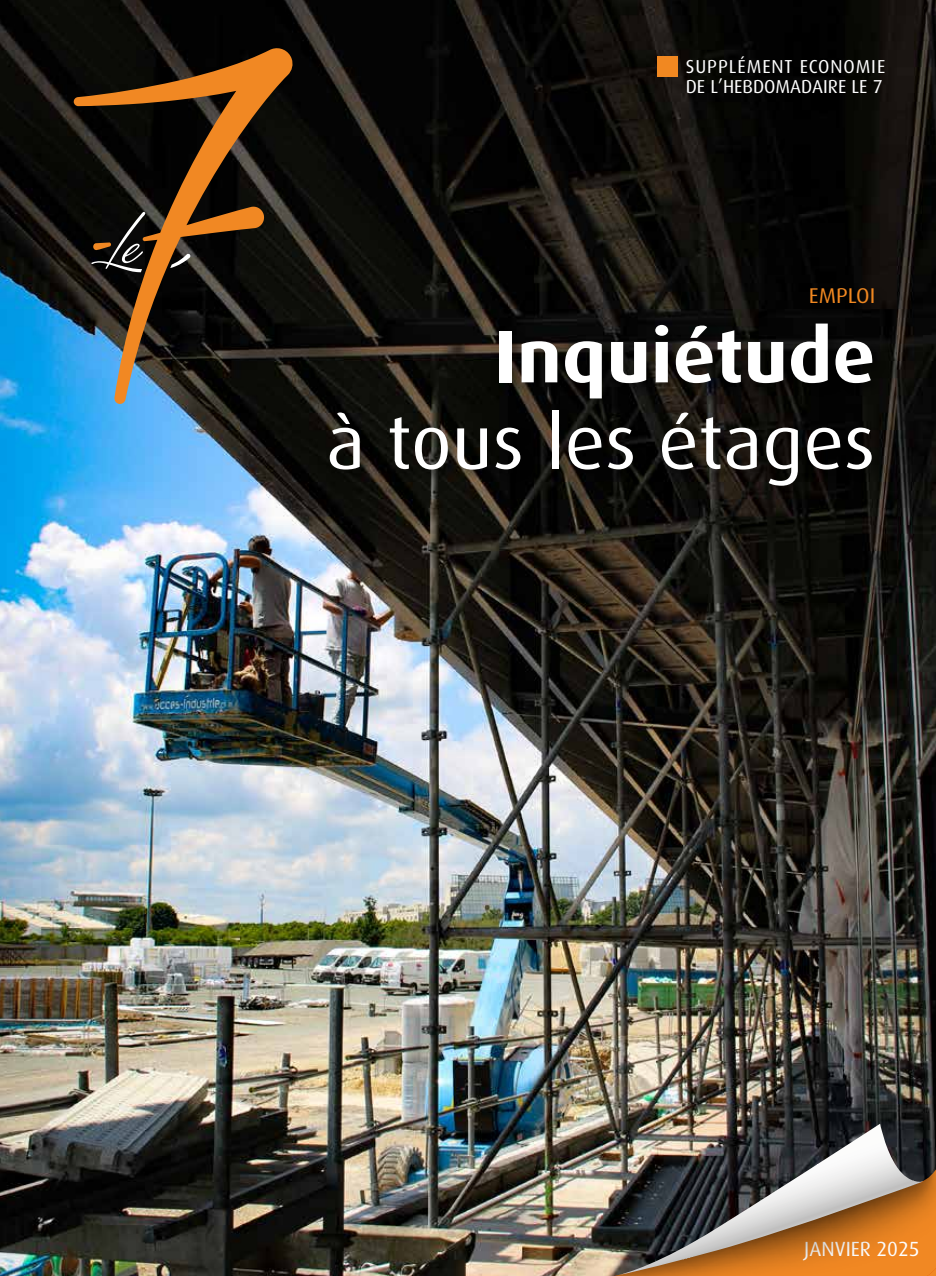
<style>
.page{position:relative;width:936px;height:1276px;background:#fff}
.page>*{position:absolute;margin:0;border:0;box-sizing:border-box;transform-origin:0 0}
.t1{font:74.85px "Dax";color:#fff;scale:1.04 1}
.t2{font:700 74.85px "Dax";color:#fff;scale:1.04 1}
.t3{font:21.3px "Dax";color:#f18821;scale:1.04 1}
.t4{font:20.55px "Dax";color:#fff}
.t5{font:18.75px/19.8px "Dax";letter-spacing:.04em;color:#fff}
</style>
<div class="page">
<img style="left:0;top:0;width:935px;height:1276px">
<img style="left:402px;top:1076px;width:533px;height:200px">
<img style="left:553px;top:1112px;width:382px;height:164px">
<img style="left:606px;top:1159px;width:329px;height:117px">
<svg style="left:618px;top:1123px;width:305px;height:152px;background:#866d55"></svg>
<div style="left:327px;top:286px;width:560px;height:213px;background:#000;opacity:.4"></div>
<div style="left:656px;top:56px;width:21px;height:21px;background:#f18821"></div>
<svg style="left:74px;top:46px;width:220px;height:358px;background:#3c2f1f"></svg>
<svg style="left:91px;top:212px;width:54px;height:60px;background:#2e2b27"></svg>
<svg style="left:170px;top:254px;width:21px;height:14px"></svg>
<p class="t5" style="left:685px;top:57px;width:201px">SUPPLÉMENT ECONOMIE<br>DE L’HEBDOMADAIRE LE 7</p>
<p class="t3" style="left:808px;top:284px;width:65px">EMPLOI</p>
<h1 class="t2" style="left:494px;top:314px;width:368px">Inquiétude</h1>
<h1 class="t1" style="left:326px;top:401px;width:529px">à tous les étages</h1>
<p class="t4" style="left:804px;top:1237px;width:117px">JANVIER 2025</p>
</div>
